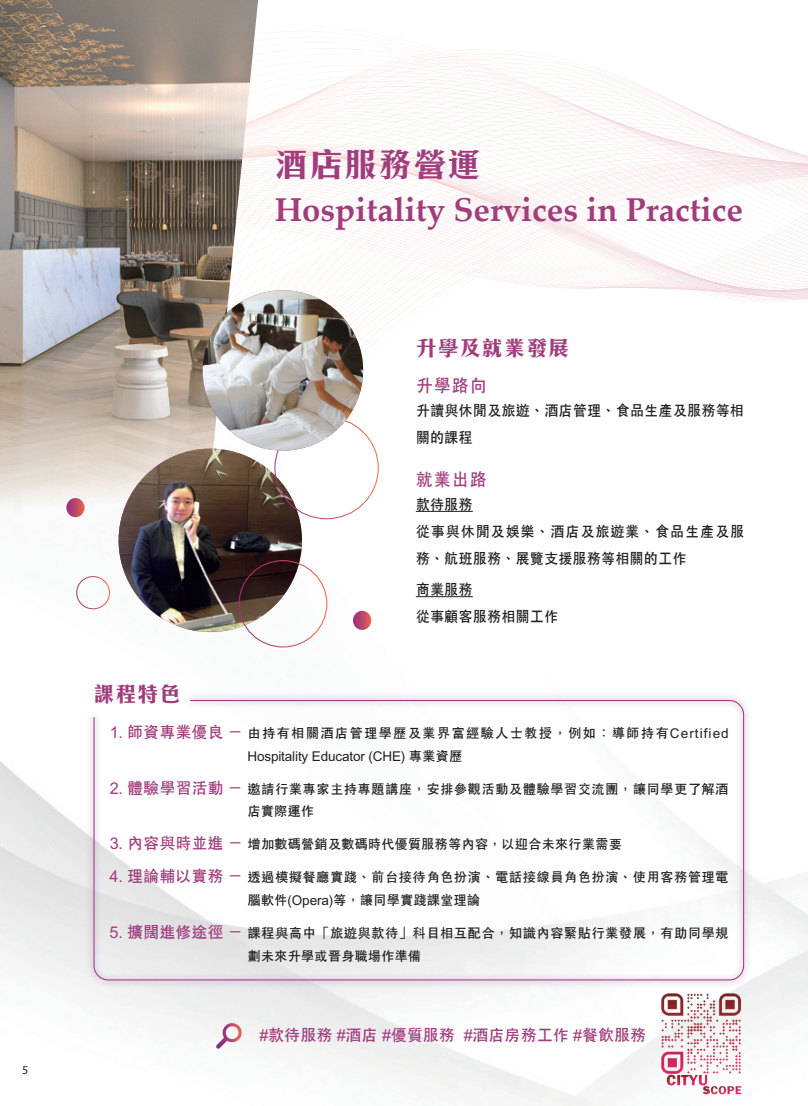
<style>
.page{position:relative;width:808px;height:1106px;background:#fff}
.page>*{position:absolute;margin:0;border:0;box-sizing:border-box;transform-origin:0 0}
.t1{font:700 33px "Palatino Linotype";color:#a13c7d}
.t2{font:700 33px "C Hei 3 HK";letter-spacing:.05em;color:#a13c7d}
.t3{font:700 21px "C Hei 3 HK";letter-spacing:.05em;color:#a13c7d}
.t4{font:700 18px "C Hei 2 HK";letter-spacing:.05em;color:#a13c7d;scale:.95 1}
.t5{font:700 16.2px "C Hei 2 HK";letter-spacing:-.01em;color:#a13c7d}
.t6{font:700 15px/27px "C Hei 2 HK";letter-spacing:.025em;color:#231f20;scale:.95 1}
.t7{font:700 15px/27px "C Hei 2 HK";color:#231f20;scale:.95 1}
.t8{font:700 13.5px/23px "C Hei 2 HK";letter-spacing:.02em;color:#231f20}
.t9{font:700 13.5px/23px "C Hei 2 HK";letter-spacing:.08em;color:#231f20}
.t10{font:700 13.5px "C Hei 2 HK";letter-spacing:-.01em;color:#231f20}
.t11{font:12px "Myriad Pro";color:#231f20}
.s1{font-size:16.2px;color:#a13c7d}
</style>
<div class="page">
<img style="left:0;top:359px;width:808px;height:747px">
<svg style="left:258px;top:115px;width:550px;height:180px"></svg>
<div style="left:86px;top:692px;width:666px;height:296px;background:#b289be;opacity:.75"></div>
<svg style="left:93px;top:699px;width:652px;height:282px"></svg>
<hr style="left:416px;top:511px;width:57px;height:1px;background:#231f20">
<hr style="left:416px;top:596px;width:57px;height:1px;background:#231f20">
<img style="left:0;top:0;width:258px;height:516px">
<img style="left:119px;top:448px;width:183px;height:183px">
<div style="left:76px;top:576px;width:34px;height:33px;border:1px solid #fff;border-radius:50%"></div>
<svg style="left:66px;top:498px;width:19px;height:19px"></svg>
<svg style="left:353px;top:611px;width:18px;height:19px"></svg>
<svg style="left:216px;top:1023px;width:27px;height:25px"></svg>
<img style="left:203px;top:290px;width:160px;height:160px;border-radius:80px">
<img style="left:658px;top:991px;width:86px;height:105px">
<p class="t11" style="left:22px;top:1063px;width:8px">5</p>
<h1 class="t2" style="left:275px;top:148px;width:208px">酒店服務營運</h1>
<h1 class="t1" style="left:275px;top:186px;width:470px">Hospitality Services in Practice</h1>
<h2 class="t3" style="left:416px;top:337px;width:155px">升學及就業發展</h2>
<h3 class="t4" style="left:416px;top:376px;width:76px">升學路向</h3>
<p class="t7" style="left:416px;top:397px;width:347px">升讀與休閒及旅遊、酒店管理、食品生產及服務等相關的課程</p>
<h3 class="t4" style="left:416px;top:470px;width:76px">就業出路</h3>
<p class="t6" style="left:416px;top:490px;width:347px">款待服務<br>從事與休閒及娛樂、酒店及旅遊業、食品生產及服務、航班服務、展覽支援服務等相關的工作</p>
<p class="t7" style="left:416px;top:576px;width:151px">商業服務<br>從事顧客服務相關工作</p>
<h2 class="t3" style="left:93px;top:683px;width:89px">課程特色</h2>
<p class="t9" style="left:247px;top:721px;width:483px;text-indent:-138px"><span class="s1">1. 師資專業優良－</span>由持有相關酒店管理學歷及業界富經驗人士教授，例如：導師持有Certified<br>Hospitality Educator (CHE) 專業資歷</p>
<p class="t8" style="left:247px;top:776px;width:483px;text-indent:-138px"><span class="s1">2. 體驗學習活動－</span>邀請行業專家主持專題講座，安排參觀活動及體驗學習交流團，讓同學更了解酒店實際運作</p>
<p class="t10" style="left:110px;top:837px;width:514px"><span class="s1">3. 內容與時並進－</span>增加數碼營銷及數碼時代優質服務等內容，以迎合未來行業需要</p>
<p class="t8" style="left:247px;top:865px;width:483px;text-indent:-138px"><span class="s1">4. 理論輔以實務－</span>透過模擬餐廳實踐、前台接待角色扮演、電話接線員角色扮演、使用客務管理電腦軟件(Opera)等，讓同學實踐課堂理論</p>
<p class="t8" style="left:247px;top:921px;width:483px;text-indent:-138px"><span class="s1">5. 擴闊進修途徑－</span>課程與高中「旅遊與款待」科目相互配合，知識內容緊貼行業發展，有助同學規劃未來升學或晉身職場作準備</p>
<p class="t5" style="left:259px;top:1026px;width:388px">#款待服務 #酒店 #優質服務 #酒店房務工作 #餐飲服務</p>
</div>
